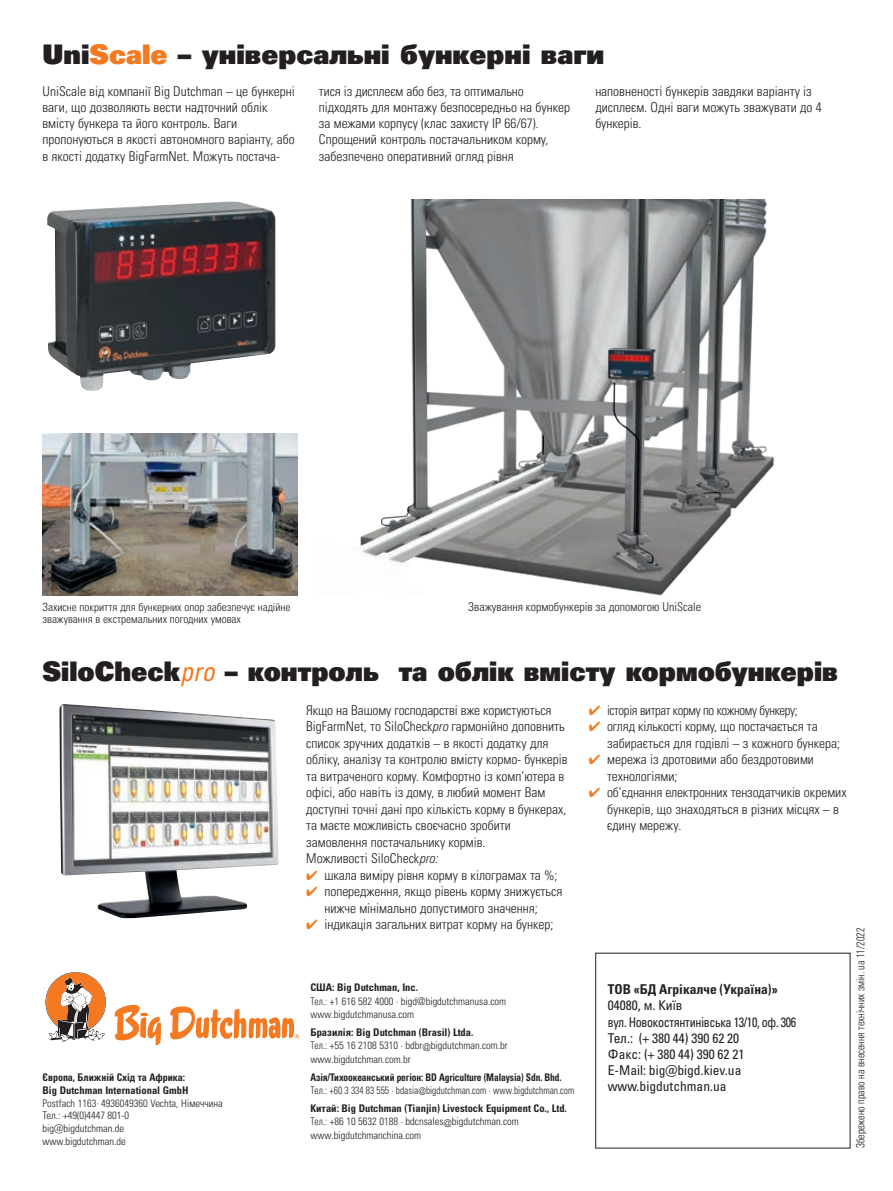
<style>
.page{position:relative;width:893px;height:1191px;background:#fff}
.page>*{position:absolute;margin:0;border:0;box-sizing:border-box;transform-origin:0 0}
.t1{font:27px "Univers LTCYR 85 X Black";color:#231f20;scale:.96 1}
.t2{font:27px "Univers LTCYR 85 X Black";color:#231f20}
.t3{font:13.5px/16.5px "Univers LTCYR 47 Light Cond";color:#231f20}
.t4{font:condensed 13.5px/16.2px "Univers LTCYR 57";color:#231f20}
.t5{font:13.5px "Univers LTCYR 47 Light Cond";letter-spacing:-.025em;color:#231f20;scale:.95 1}
.t6{font:13.5px "Univers LTCYR 67 Bold Cond";color:#231f20}
.t7{font:12px "Univers LTCYR 47 Light Cond";color:#231f20}
.t8{font:11.25px/12px "Univers LTCYR 47 Light Cond";color:#231f20}
.t9{font:11.25px "Univers LTCYR 47 Light Cond";color:#231f20;scale:.9 1}
.t10{font:300 condensed 10.5px/13.5px "Univers LT Std";color:#231f20}
.t11{font:300 condensed 10.5px/13.5px "Univers LT Std";color:#231f20;scale:.9 1}
.t12{font:10.5px/12.8px "Univers LTCYR 47 Light Cond";color:#231f20}
.t13{font:10.5px/12.8px "Univers LTCYR 67 Bold Cond";color:#231f20;scale:.95 1}
.s1{color:#f47921}
.s2{font-family:"Univers LT Std";font-style:italic;font-stretch:condensed;color:#f47921}
.s3{font-family:"Univers LTCYR 47 Light Cond Obl"}
.s4{font-family:"Univers LTCYR 67 Bold Cond";font-weight:400;font-stretch:normal}
.s5{font-weight:700}
.s6{font-family:"Univers LTCYR 47 Light Cond";font-weight:400;font-stretch:normal}
</style>
<div class="page">
<img style="left:59px;top:704px;width:220px;height:214px">
<img style="left:43px;top:434px;width:255px;height:161px">
<img style="left:47px;top:201px;width:229px;height:190px">
<img style="left:354px;top:200px;width:421px;height:395px">
<svg style="left:115px;top:1004px;width:46px;height:41px"></svg>
<svg style="left:170px;top:1006px;width:129px;height:33px"></svg>
<svg style="left:46px;top:972px;width:60px;height:70px"></svg>
<h1 class="t2" style="left:43px;top:37px;width:563px">Uni<span class="s1">Scale</span> – універсальні бункерні ваги</h1>
<p class="t3" style="left:43px;top:82px;width:254px">UniScale від компанії Big Dutchman – це бункерні ваги, що дозволяють вести надточний облік вмісту бункера та його контроль. Ваги пропонуються в якості автономного варіанту, або в якості додатку BigFarmNet. Можуть постача-</p>
<p class="t3" style="left:319px;top:82px;width:253px">тися із дисплеєм або без, та оптимально підходять для монтажу безпосередньо на бункер за межами корпусу (клас захисту IP 66/67).<br>Спрощений контроль постачальником корму, забезпечено оперативний огляд рівня</p>
<p class="t3" style="left:595px;top:82px;width:228px">наповненості бункерів завдяки варіанту із дисплеєм. Одні ваги можуть зважувати до 4 бункерів.</p>
<p class="t8" style="left:43px;top:600px;width:250px">Захисне покриття для бункерних опор забезпечує надійне зважування в екстремальних погодних умовах</p>
<p class="t7" style="left:468px;top:599px;width:234px">Зважування кормобункерів за допомогою UniScale</p>
<h1 class="t1" style="left:43px;top:653px;width:830px">SiloCheck<span class="s2">pro</span> – контроль та облік вмісту кормобункерів</h1>
<p class="t13" style="left:43px;top:1070px;width:155px">Європа, Ближній Схід та Африка:<br>Big Dutchman International GmbH</p>
<p class="t12" style="left:43px;top:1095px;width:182px">Postfach 1163· 4936049360 Vechta, Німеччина<br>Teл.: +49(0)4447 801-0<br>big@bigdutchman.de<br>www.bigdutchman.de</p>
<p class="t3" style="left:306px;top:701px;width:263px">Якщо на Вашому господарстві вже користуються BigFarmNet, то SiloCheck<span class="s3">pro</span> гармонійно доповнить список зручних додатків – в якості додатку для обліку, аналізу та контролю вмісту кормо- бункерів та витраченого корму. Комфортно із комп’ютера в офісі, або навіть із дому, в любий момент Вам доступні точні дані про кількість корму в бункерах, та маєте можливість своєчасно зробити замовлення постачальнику кормів.<br>Можливості SiloCheck<span class="s3">pro:</span></p>
<p class="t3" style="left:306px;top:866px;width:253px"><span class="s1">✔</span> шкала виміру рівня корму в кілограмах та %;</p>
<p class="t3" style="left:306px;top:882px;width:258px;text-align:center"><span class="s1">✔</span> попередження, якщо рівень корму знижується нижче мінімально допустимого значення;</p>
<p class="t3" style="left:306px;top:915px;width:249px"><span class="s1">✔</span> індикація загальних витрат корму на бункер;</p>
<p class="t5" style="left:589px;top:701px;width:221px"><span class="s1">✔</span> історія витрат корму по кожному бункеру;</p>
<p class="t3" style="left:607px;top:717px;width:234px;text-indent:-18px"><span class="s1">✔</span> огляд кількості корму, що постачається та забирається для годівлі – з кожного бункера;</p>
<p class="t3" style="left:607px;top:750px;width:208px;text-indent:-18px"><span class="s1">✔</span> мережа із дротовими або бездротовими технологіями;</p>
<p class="t3" style="left:607px;top:783px;width:241px;text-indent:-18px"><span class="s1">✔</span> об’єднання електронних тензодатчиків окремих бункерів, що знаходяться в різних місцях – в єдину мережу.</p>
<p class="t10" style="left:310px;top:980px;width:197px"><span class="s4">США:</span> <span class="s5">Big Dutchman, Inc.<br></span><span class="s6">Тел.:</span> +1 616 582 4000 · bigd@bigdutchmanusa.com www.bigdutchmanusa.com</p>
<p class="t10" style="left:310px;top:1025px;width:199px"><span class="s4">Бразилія:</span> <span class="s5">Big Dutchman (Brasil) Ltda.<br></span><span class="s6">Тел.:</span> +55 16 2108 5310 · bdbr@bigdutchman.com.br www.bigdutchman.com.br</p>
<p class="t11" style="left:310px;top:1070px;width:295px"><span class="s4">Азія/Тихоокеанський регіон:</span> <span class="s5">BD Agriculture (Malaysia) Sdn. Bhd.<br></span><span class="s6">Тел.:</span> +60 3 334 83 555 · bdasia@bigdutchman.com · www.bigdutchman.com</p>
<p class="t10" style="left:310px;top:1101px;width:258px"><span class="s4">Китай:</span> <span class="s5">Big Dutchman (Tianjin) Livestock Equipment Co., Ltd.<br></span><span class="s6">Тел.:</span> +86 10 5632 0188 · bdcnsales@bigdutchman.com www.bigdutchmanchina.com</p>
<p class="t6" style="left:608px;top:981px;width:171px">ТОВ «БД Агрікалче (Україна)»</p>
<p class="t4" style="left:608px;top:997px;width:190px">04080, м. Київ<br>вул. Новокостянтинівська 13/10, оф. 306<br>Тел.: (+ 380 44) 390 62 20<br>Факс: (+ 380 44) 390 62 21<br>E-Mail: big@bigd.kiev.ua www.bigdutchman.ua</p>
<p class="t9" style="left:853px;top:1148px;width:247px;rotate:-90deg">Збережено право на внесення технічних змін. ua 11/2022</p>
</div>
